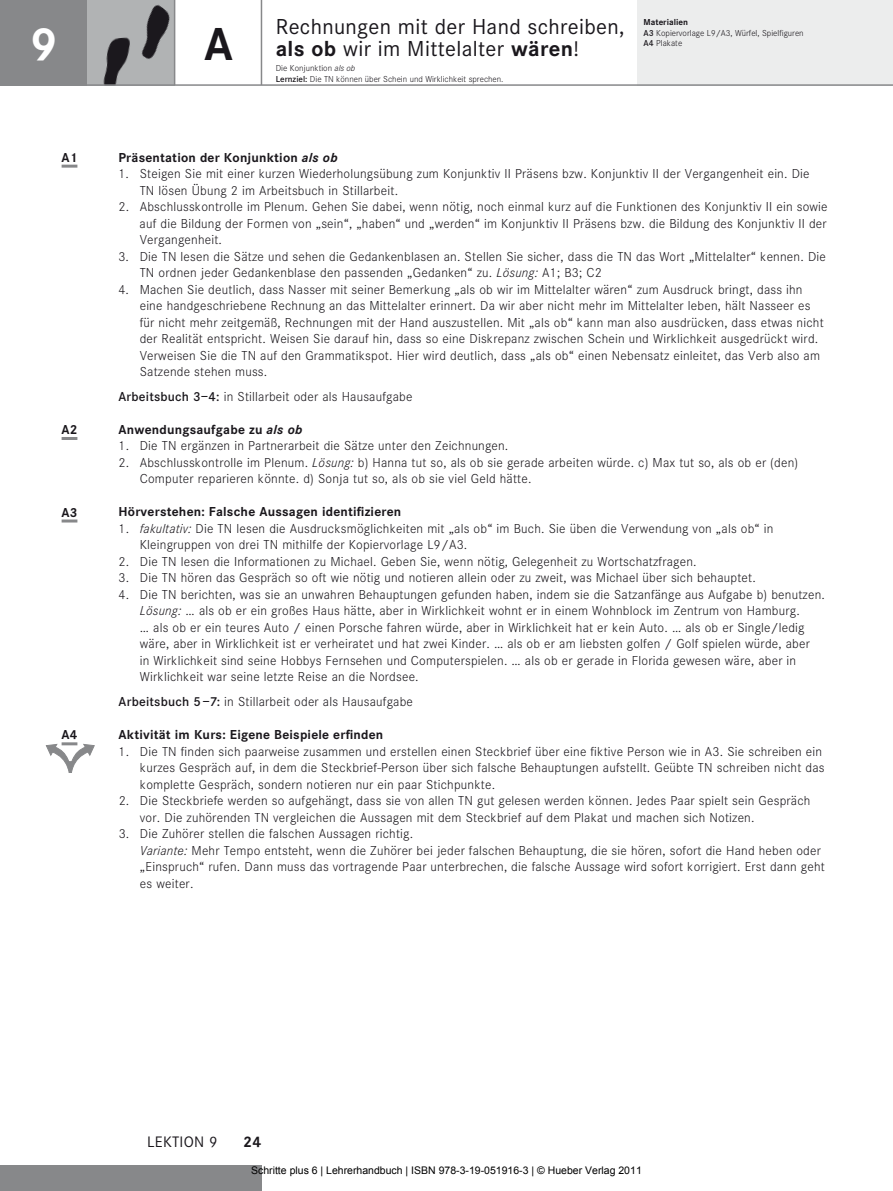
<style>
.page{position:relative;width:893px;height:1191px;background:#fff}
.page>*{position:absolute;margin:0;border:0;box-sizing:border-box;transform-origin:0 0}
.t1{font:700 48px "Corporate S";color:#fff}
.t2{font:700 48px "Corporate S";color:#1a171c}
.t3{font:22.5px/22.5px "Corporate S";letter-spacing:.015em;color:#1a171c}
.t4{font:15.75px "Corporate S";letter-spacing:.015em;color:#1a171c}
.t5{font:700 15.75px "Corporate S";color:#1a171c}
.t6{font:300 13.5px/16.5px "Corporate S";letter-spacing:.015em;color:#1a171c}
.t7{font:700 13.5px "Corporate S";letter-spacing:.015em;color:#1a171c}
.t8{font:10.5px "Arial";color:#000}
.t9{font:300 9px/10.5px "Corporate S";color:#1a171c}
.s1{font-weight:700}
.s2{font-style:italic}
.s3{font-weight:600}
</style>
<div class="page">
<div style="left:638px;top:0;width:255px;height:85px;background:#eceded"></div>
<div style="left:0;top:0;width:87px;height:85px;background:#87888a"></div>
<hr style="left:261px;top:0;width:1px;height:85px;background:#87888a">
<div style="left:87px;top:0;width:88px;height:85px;background:#b1b3b4"></div>
<img style="left:141px;top:4px;width:29px;height:55px">
<img style="left:103px;top:37px;width:27px;height:47px">
<hr style="left:0;top:84px;width:893px;height:2px;background:#87888a">
<hr style="left:174px;top:0;width:1px;height:85px;background:#87888a">
<div style="left:0;top:1165px;width:261px;height:26px;background:#87888a"></div>
<hr style="left:62px;top:165px;width:15px;height:3px;background:#87888a">
<hr style="left:62px;top:437px;width:15px;height:3px;background:#87888a">
<hr style="left:62px;top:519px;width:15px;height:3px;background:#87888a">
<hr style="left:62px;top:742px;width:15px;height:3px;background:#87888a">
<svg style="left:46px;top:744px;width:49px;height:28px"></svg>
<h1 class="t1" style="left:30px;top:17px;width:29px">9</h1>
<h1 class="t2" style="left:204px;top:17px;width:26px">a</h1>
<h2 class="t3" style="left:276px;top:16px;width:350px">Rechnungen mit der Hand schreiben, <span class="s1">als ob</span> wir im Mittelalter <span class="s1">wären</span>!</h2>
<p class="t9" style="left:276px;top:63px;width:229px">Die Konjunktion <span class="s2">als ob<br></span><span class="s3">Lernziel:</span> Die TN können über Schein und Wirklichkeit sprechen.</p>
<p class="t9" style="left:644px;top:17px;width:162px"><span class="s1">Materialien<br></span><span class="s3">A3</span> Kopiervorlage L9/A3, Würfel, Spielfiguren<br><span class="s3">A4</span> Plakate</p>
<p class="t7" style="left:61px;top:149px;width:18px">A1</p>
<p class="t7" style="left:61px;top:422px;width:18px">A2</p>
<p class="t7" style="left:61px;top:504px;width:18px">A3</p>
<p class="t7" style="left:61px;top:727px;width:18px">A4</p>
<p class="t7" style="left:118px;top:149px;width:221px">Präsentation der Konjunktion <span class="s2">als ob</span></p>
<p class="t6" style="left:140px;top:166px;width:671px;text-indent:-21px">1. Steigen Sie mit einer kurzen Wiederholungsübung zum Konjunktiv II Präsens bzw. Konjunktiv II der Vergangenheit ein. Die<br>TN lösen Übung 2 im Arbeitsbuch in Stillarbeit.</p>
<p class="t6" style="left:140px;top:199px;width:689px;text-align:justify;text-indent:-21px">2. Abschlusskontrolle im Plenum. Gehen Sie dabei, wenn nötig, noch einmal kurz auf die Funktionen des Konjunktiv II ein sowie auf die Bildung der Formen von „sein“, „haben“ und „werden“ im Konjunktiv II Präsens bzw. die Bildung des Konjunktiv II der Vergangenheit.</p>
<p class="t6" style="left:140px;top:248px;width:688px;text-indent:-21px">3. Die TN lesen die Sätze und sehen die Gedankenblasen an. Stellen Sie sicher, dass die TN das Wort „Mittelalter“ kennen. Die<br>TN ordnen jeder Gedankenblase den passenden „Gedanken“ zu. <span class="s2">Lösung:</span> A1; B3; C2</p>
<p class="t6" style="left:140px;top:281px;width:685px;text-indent:-21px">4. Machen Sie deutlich, dass Nasser mit seiner Bemerkung „als ob wir im Mittelalter wären“ zum Ausdruck bringt, dass ihn eine handgeschriebene Rechnung an das Mittelalter erinnert. Da wir aber nicht mehr im Mittelalter leben, hält Nasseer es für nicht mehr zeitgemäß, Rechnungen mit der Hand auszustellen. Mit „als ob“ kann man also ausdrücken, dass etwas nicht der Realität entspricht. Weisen Sie darauf hin, dass so eine Diskrepanz zwischen Schein und Wirklichkeit ausgedrückt wird.<br>Verweisen Sie die TN auf den Grammatikspot. Hier wird deutlich, dass „als ob“ einen Nebensatz einleitet, das Verb also am Satzende stehen muss.</p>
<p class="t6" style="left:118px;top:388px;width:296px"><span class="s3">Arbeitsbuch 3–4:</span> in Stillarbeit oder als Hausaufgabe</p>
<p class="t7" style="left:118px;top:422px;width:185px">Anwendungsaufgabe zu <span class="s2">als ob</span></p>
<p class="t6" style="left:118px;top:438px;width:391px">1. Die TN ergänzen in Partnerarbeit die Sätze unter den Zeichnungen.</p>
<p class="t6" style="left:140px;top:454px;width:660px;text-indent:-21px">2. Abschlusskontrolle im Plenum. <span class="s2">Lösung:</span> b) Hanna tut so, als ob sie gerade arbeiten würde. c) Max tut so, als ob er (den)<br>Computer reparieren könnte. d) Sonja tut so, als ob sie viel Geld hätte.</p>
<p class="t7" style="left:118px;top:504px;width:284px">Hörverstehen: Falsche Aussagen identifizieren</p>
<p class="t6" style="left:140px;top:520px;width:635px;text-indent:-21px">1. <span class="s2">fakultativ:</span> Die TN lesen die Ausdrucksmöglichkeiten mit „als ob“ im Buch. Sie üben die Verwendung von „als ob“ in<br>Kleingruppen von drei TN mithilfe der Kopiervorlage L9/A3.</p>
<p class="t6" style="left:119px;top:553px;width:580px">2. Die TN lesen die Informationen zu Michael. Geben Sie, wenn nötig, Gelegenheit zu Wortschatzfragen.</p>
<p class="t6" style="left:119px;top:570px;width:639px">3. Die TN hören das Gespräch so oft wie nötig und notieren allein oder zu zweit, was Michael über sich behauptet.</p>
<p class="t6" style="left:140px;top:586px;width:687px;text-indent:-21px">4. Die TN berichten, was sie an unwahren Behauptungen gefunden haben, indem sie die Satzanfänge aus Aufgabe b) benutzen.<br><span class="s2">Lösung:</span> … als ob er ein großes Haus hätte, aber in Wirklichkeit wohnt er in einem Wohnblock im Zentrum von Hamburg.<br>… als ob er ein teures Auto / einen Porsche fahren würde, aber in Wirklichkeit hat er kein Auto. … als ob er Single/ledig wäre, aber in Wirklichkeit ist er verheiratet und hat zwei Kinder. … als ob er am liebsten golfen / Golf spielen würde, aber<br>in Wirklichkeit sind seine Hobbys Fernsehen und Computerspielen. … als ob er gerade in Florida gewesen wäre, aber in Wirklichkeit war seine letzte Reise an die Nordsee.</p>
<p class="t6" style="left:119px;top:694px;width:296px"><span class="s3">Arbeitsbuch 5–7:</span> in Stillarbeit oder als Hausaufgabe</p>
<p class="t7" style="left:119px;top:727px;width:266px">Aktivität im Kurs: Eigene Beispiele erfinden</p>
<p class="t6" style="left:140px;top:743px;width:686px;text-indent:-21px">1. Die TN finden sich paarweise zusammen und erstellen einen Steckbrief über eine fiktive Person wie in A3. Sie schreiben ein kurzes Gespräch auf, in dem die Steckbrief-Person über sich falsche Behauptungen aufstellt. Geübte TN schreiben nicht das komplette Gespräch, sondern notieren nur ein paar Stichpunkte.</p>
<p class="t6" style="left:140px;top:792px;width:672px;text-indent:-21px">2. Die Steckbriefe werden so aufgehängt, dass sie von allen TN gut gelesen werden können. Jedes Paar spielt sein Gespräch vor. Die zuhörenden TN vergleichen die Aussagen mit dem Steckbrief auf dem Plakat und machen sich Notizen.</p>
<p class="t6" style="left:140px;top:825px;width:686px;text-indent:-21px">3. Die Zuhörer stellen die falschen Aussagen richtig.<br><span class="s2">Variante:</span> Mehr Tempo entsteht, wenn die Zuhörer bei jeder falschen Behauptung, die sie hören, sofort die Hand heben oder „Einspruch“ rufen. Dann muss das vortragende Paar unterbrechen, die falsche Aussage wird sofort korrigiert. Erst dann geht es weiter.</p>
<p class="t4" style="left:147px;top:1133px;width:72px">LEKTION 9</p>
<p class="t5" style="left:243px;top:1132px;width:20px">24</p>
<p class="t8" style="left:251px;top:1163px;width:392px">Schritte plus 6 | Lehrerhandbuch | ISBN 978-3-19-051916-3 | © Hueber Verlag 2011</p>
</div>
